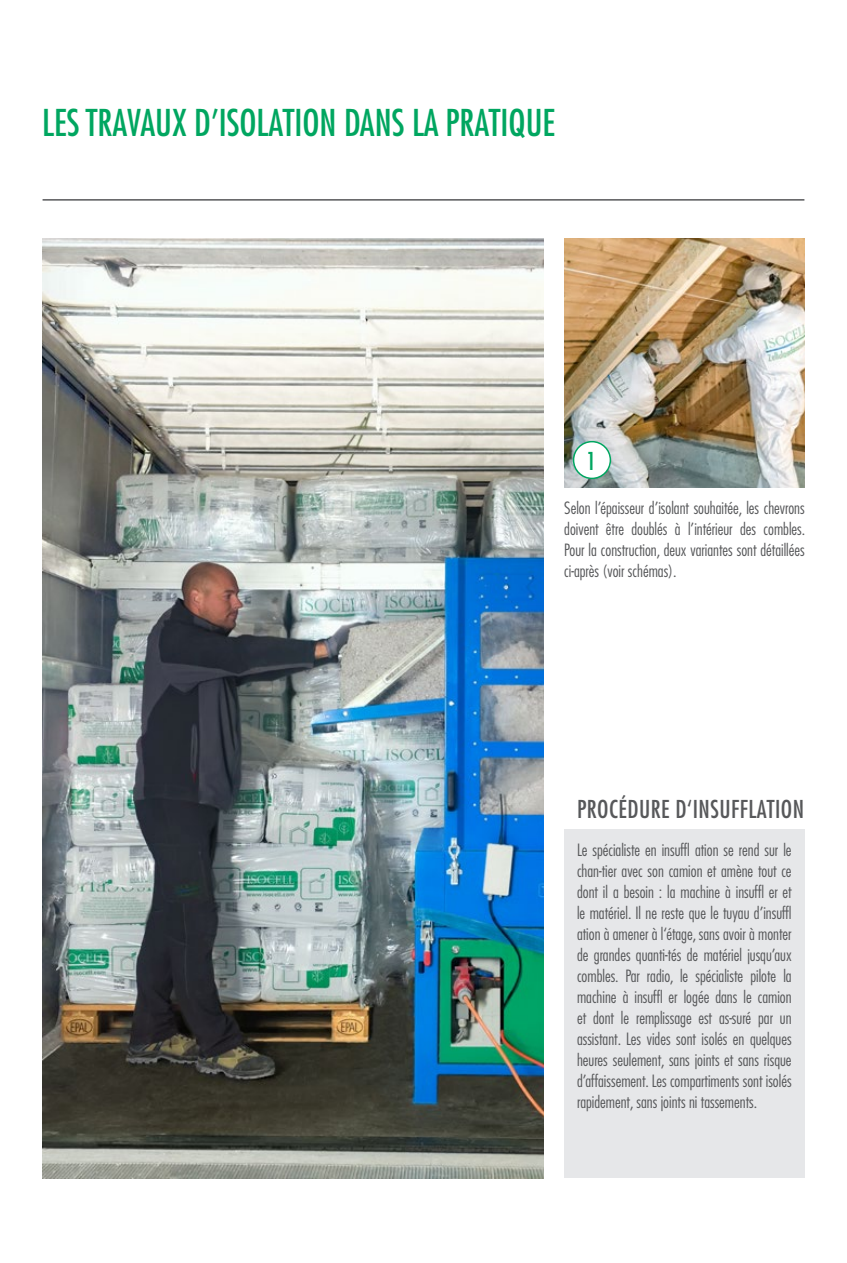
<style>
.page{position:relative;width:847px;height:1263px;background:#fff}
.page>*{position:absolute;margin:0;border:0;box-sizing:border-box;transform-origin:0 0}
.t1{font:500 condensed 36px "Futura LT Pro";color:#00a660}
.t2{font:500 condensed 24px "Futura LT Pro";letter-spacing:.02em;color:#57585a}
.t3{font:500 condensed 24px "Futura LT Pro";color:#00a660}
.t4{font:300 condensed 16.5px/21px "Futura LT Pro";color:#57585a;text-align:justify}
</style>
<div class="page">
<img style="left:43px;top:238px;width:500px;height:940px">
<img style="left:564px;top:238px;width:240px;height:250px">
<div style="left:573px;top:442px;width:37px;height:36px;background:#fff;border-radius:50%"></div>
<div style="left:572px;top:441px;width:39px;height:38px;border:2px solid #00a660;border-radius:50%"></div>
<hr style="left:43px;top:199px;width:761px;height:2px;background:#57585a">
<div style="left:564px;top:829px;width:240px;height:349px;background:#e6e7e9"></div>
<h1 class="t1" style="left:42px;top:98px;width:514px">LES TRAVAUX D’ISOLATION DANS LA PRATIQUE</h1>
<h2 class="t3" style="left:586px;top:445px;width:11px">1</h2>
<p class="t4" style="left:564px;top:498px;width:242px">Selon l’épaisseur d’isolant souhaitée, les chevrons doivent être doublés à l’intérieur des combles.<br>Pour la construction, deux variantes sont détaillées ci-après (voir schémas).</p>
<h2 class="t2" style="left:576px;top:793px;width:228px">PROCÉDURE D‘INSUFFLATION</h2>
<p class="t4" style="left:576px;top:839px;width:216px">Le spécialiste en insuffl ation se rend sur le chan-tier avec son camion et amène tout ce dont il a besoin : la machine à insuffl er et le matériel. Il ne reste que le tuyau d’insuffl ation à amener à l‘étage, sans avoir à monter de grandes quanti-tés de matériel jusqu’aux combles. Par radio, le spécialiste pilote la machine à insuffl er logée dans le camion et dont le remplissage est as-suré par un assistant. Les vides sont isolés en quelques heures seulement, sans joints et sans risque d’affaissement. Les compartiments sont isolés rapidement, sans joints ni tassements.</p>
</div>
